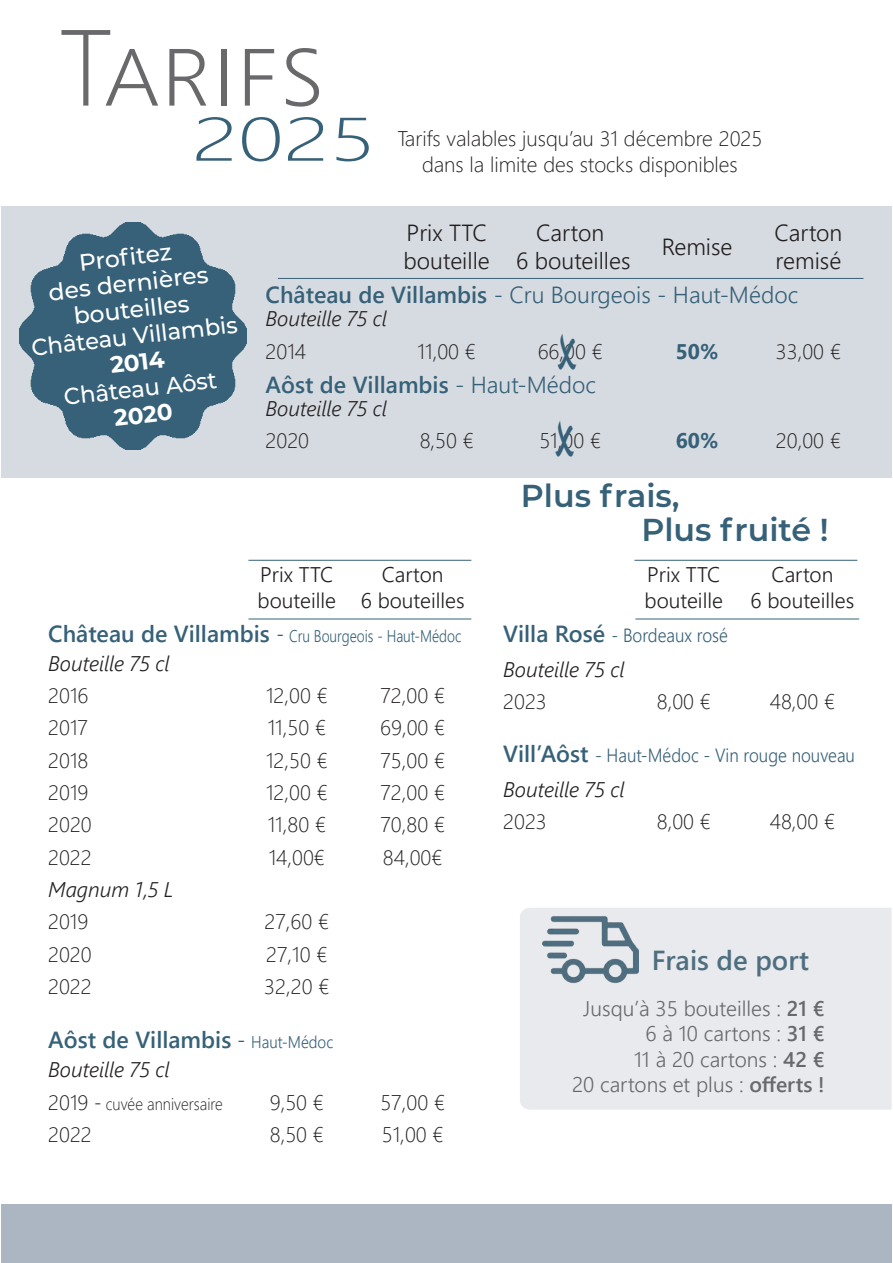
<style>
.page{position:relative;width:893px;height:1263px;background:#fff}
.page>*{position:absolute;margin:0;border:0;box-sizing:border-box;transform-origin:0 0}
.t1{font:300 107.85px "Segoe UI";color:#69696c}
.t2{font:300 61.35px "Segoe UI";color:#366178;scale:1.45 1}
.t3{font:600 31.65px/33.9px "Montserrat";color:#366178}
.t4{font:600 27.45px "Segoe UI";color:#4f6f81}
.t5{font:500 23.55px/26.4px "Montserrat";color:#fff;text-align:center}
.t6{font:600 23.25px "Segoe UI";color:#366178}
.t7{font:300 23.25px/27.9px "Segoe UI";color:#231f20}
.t8{font:300 23.25px "Segoe UI";color:#366178}
.t9{font:500 23.25px "Montserrat";color:#fff}
.t10{font:700 23.25px "Montserrat";color:#fff}
.t11{font:300 21.15px/25.3px "Segoe UI";color:#231f20;text-align:center}
.t12{font:italic 300 21.15px "Segoe UI";color:#231f20}
.t13{font:300 21.15px/25.3px "Segoe UI";color:#69696c;text-align:right}
.t14{font:300 21.15px/25.3px "Segoe UI";color:#231f20}
.t15{font:700 21.15px "Segoe UI";color:#366178}
.t16{font:300 19.05px "Segoe UI";color:#366178;scale:.9 1}
.t17{font:300 16.95px "Segoe UI";color:#366178;scale:.82 1}
.t18{font:300 16.95px "Segoe UI";color:#231f20;scale:.9 1}
.s1{font-weight:600}
.s2{font-weight:300}
.s3{font-weight:600;font-size:23.25px}
.s4{font-size:23.25px}
.s5{font-weight:300;font-size:16.95px}
.s6{font-size:21.15px}
</style>
<div class="page">
<div style="left:1px;top:206px;width:891px;height:271px;background:#d6dbe1"></div>
<div style="left:1px;top:1204px;width:891px;height:59px;background:#abb6c2"></div>
<div style="left:520px;top:908px;width:372px;height:201px;background:#e8eaed"></div>
<hr style="left:278px;top:278px;width:585px;height:1px;background:#366178">
<hr style="left:248px;top:560px;width:223px;height:1px;background:#366178">
<hr style="left:634px;top:560px;width:223px;height:1px;background:#366178">
<hr style="left:248px;top:619px;width:223px;height:1px;background:#366178">
<img style="left:542px;top:908px;width:96px;height:90px">
<hr style="left:635px;top:619px;width:224px;height:1px;background:#366178">
<img style="left:20px;top:223px;width:227px;height:227px">
<h1 class="t1" style="left:58px;top:-34px;width:268px">Tarifs</h1>
<h2 class="t2" style="left:192px;top:115px;width:128px">2025</h2>
<p class="t11" style="left:397px;top:128px;width:366px">Tarifs valables jusqu’au 31 décembre 2025 dans la limite des stocks disponibles</p>
<p class="t5" style="left:45px;top:252px;width:162px;rotate:-6deg">Profi tez<br>des dernières bouteilles</p>
<p class="t9" style="left:30px;top:333px;width:209px;rotate:-6deg">Château Villambis</p>
<p class="t10" style="left:109px;top:352px;width:56px;rotate:-7deg">2014</p>
<p class="t9" style="left:63px;top:383px;width:155px;rotate:-6deg">Château Aôst</p>
<p class="t10" style="left:113px;top:405px;width:60px;rotate:-7deg">2020</p>
<p class="t7" style="left:404px;top:217px;width:88px">Prix TTC bouteille</p>
<p class="t7" style="left:516px;top:217px;width:116px;text-align:center">Carton<br>6 bouteilles</p>
<p class="t7" style="left:774px;top:217px;width:69px">Carton remisé</p>
<p class="t8" style="left:266px;top:273px;width:534px"><span class="s1">Château de Villambis</span> - Cru Bourgeois - Haut-Médoc</p>
<p class="t12" style="left:266px;top:311px;width:123px">Bouteille 75 cl</p>
<p class="t11" style="left:266px;top:341px;width:42px">2014</p>
<p class="t11" style="left:418px;top:341px;width:60px">11,00 €</p>
<p class="t11" style="left:538px;top:341px;width:66px">66,00 €</p>
<p class="t15" style="left:676px;top:339px;width:44px">50%</p>
<p class="t11" style="left:776px;top:341px;width:66px">33,00 €</p>
<p class="t6" style="left:266px;top:375px;width:332px">Aôst de Villambis <span class="s2">- Haut-Médoc</span></p>
<p class="t12" style="left:266px;top:400px;width:123px">Bouteille 75 cl</p>
<p class="t11" style="left:266px;top:430px;width:45px">2020</p>
<p class="t11" style="left:420px;top:430px;width:56px">8,50 €</p>
<p class="t11" style="left:539px;top:430px;width:63px">51,00 €</p>
<p class="t15" style="left:676px;top:428px;width:44px">60%</p>
<p class="t11" style="left:776px;top:430px;width:66px">20,00 €</p>
<p class="t7" style="left:662px;top:231px;width:72px">Remise</p>
<p class="t14" style="left:258px;top:560px;width:80px">Prix TTC bouteille</p>
<p class="t14" style="left:361px;top:560px;width:105px;text-align:center">Carton<br>6 bouteilles</p>
<p class="t17" style="left:48px;top:619px;width:505px"><span class="s3">Château de Villambis</span> <span class="s4">-</span> Cru Bourgeois - Haut-Médoc</p>
<p class="t12" style="left:48px;top:655px;width:123px">Bouteille 75 cl</p>
<p class="t11" style="left:48px;top:685px;width:42px">2016</p>
<p class="t11" style="left:266px;top:685px;width:63px">12,00 €</p>
<p class="t11" style="left:380px;top:685px;width:66px">72,00 €</p>
<p class="t11" style="left:48px;top:717px;width:41px">2017</p>
<p class="t11" style="left:268px;top:717px;width:60px">11,50 €</p>
<p class="t11" style="left:380px;top:717px;width:66px">69,00 €</p>
<p class="t11" style="left:48px;top:750px;width:42px">2018</p>
<p class="t11" style="left:266px;top:750px;width:63px">12,50 €</p>
<p class="t11" style="left:380px;top:750px;width:66px">75,00 €</p>
<p class="t11" style="left:48px;top:782px;width:42px">2019</p>
<p class="t11" style="left:266px;top:782px;width:63px">12,00 €</p>
<p class="t11" style="left:380px;top:782px;width:66px">72,00 €</p>
<p class="t11" style="left:48px;top:814px;width:45px">2020</p>
<p class="t11" style="left:268px;top:814px;width:60px">11,80 €</p>
<p class="t11" style="left:380px;top:814px;width:66px">70,80 €</p>
<p class="t11" style="left:48px;top:847px;width:45px">2022</p>
<p class="t11" style="left:269px;top:847px;width:58px">14,00€</p>
<p class="t11" style="left:383px;top:847px;width:61px">84,00€</p>
<p class="t12" style="left:48px;top:881px;width:127px">Magnum 1,5 L</p>
<p class="t11" style="left:48px;top:911px;width:42px">2019</p>
<p class="t11" style="left:264px;top:911px;width:66px">27,60 €</p>
<p class="t11" style="left:48px;top:943px;width:45px">2020</p>
<p class="t11" style="left:266px;top:943px;width:63px">27,10 €</p>
<p class="t11" style="left:48px;top:976px;width:45px">2022</p>
<p class="t11" style="left:264px;top:976px;width:66px">32,20 €</p>
<p class="t6" style="left:48px;top:1030px;width:286px">Aôst de Villambis <span class="s2">-</span> <span class="s5">Haut-Médoc</span></p>
<p class="t12" style="left:48px;top:1061px;width:123px">Bouteille 75 cl</p>
<p class="t18" style="left:48px;top:1097px;width:196px"><span class="s6">2019 -</span> cuvée anniversaire</p>
<p class="t11" style="left:270px;top:1091px;width:56px">9,50 €</p>
<p class="t11" style="left:380px;top:1091px;width:66px">57,00 €</p>
<p class="t11" style="left:48px;top:1124px;width:45px">2022</p>
<p class="t11" style="left:270px;top:1124px;width:56px">8,50 €</p>
<p class="t11" style="left:382px;top:1124px;width:63px">51,00 €</p>
<h3 class="t3" style="left:641px;top:480px;width:189px;text-indent:-120px">Plus frais,<br>Plus fruité !</h3>
<p class="t14" style="left:645px;top:560px;width:80px">Prix TTC bouteille</p>
<p class="t14" style="left:750px;top:560px;width:105px;text-align:center">Carton<br>6 bouteilles</p>
<p class="t16" style="left:503px;top:617px;width:251px"><span class="s3">Villa Rosé</span> - Bordeaux rosé</p>
<p class="t12" style="left:503px;top:661px;width:123px">Bouteille 75 cl</p>
<p class="t11" style="left:503px;top:691px;width:45px">2023</p>
<p class="t11" style="left:657px;top:691px;width:56px">8,00 €</p>
<p class="t11" style="left:770px;top:691px;width:67px">48,00 €</p>
<p class="t16" style="left:503px;top:737px;width:392px"><span class="s3">Vill’Aôst</span> - Haut-Médoc - Vin rouge nouveau</p>
<p class="t12" style="left:503px;top:781px;width:123px">Bouteille 75 cl</p>
<p class="t11" style="left:503px;top:811px;width:45px">2023</p>
<p class="t11" style="left:657px;top:811px;width:56px">8,00 €</p>
<p class="t11" style="left:770px;top:811px;width:67px">48,00 €</p>
<p class="t4" style="left:652px;top:949px;width:159px">Frais de port</p>
<p class="t13" style="left:572px;top:994px;width:254px">Jusqu’à 35 bouteilles : <span class="s1">21 €<br></span>6 à 10 cartons : <span class="s1">31 €<br></span>11 à 20 cartons : <span class="s1">42 €<br></span>20 cartons et plus : <span class="s1">offerts !</span></p>
</div>
